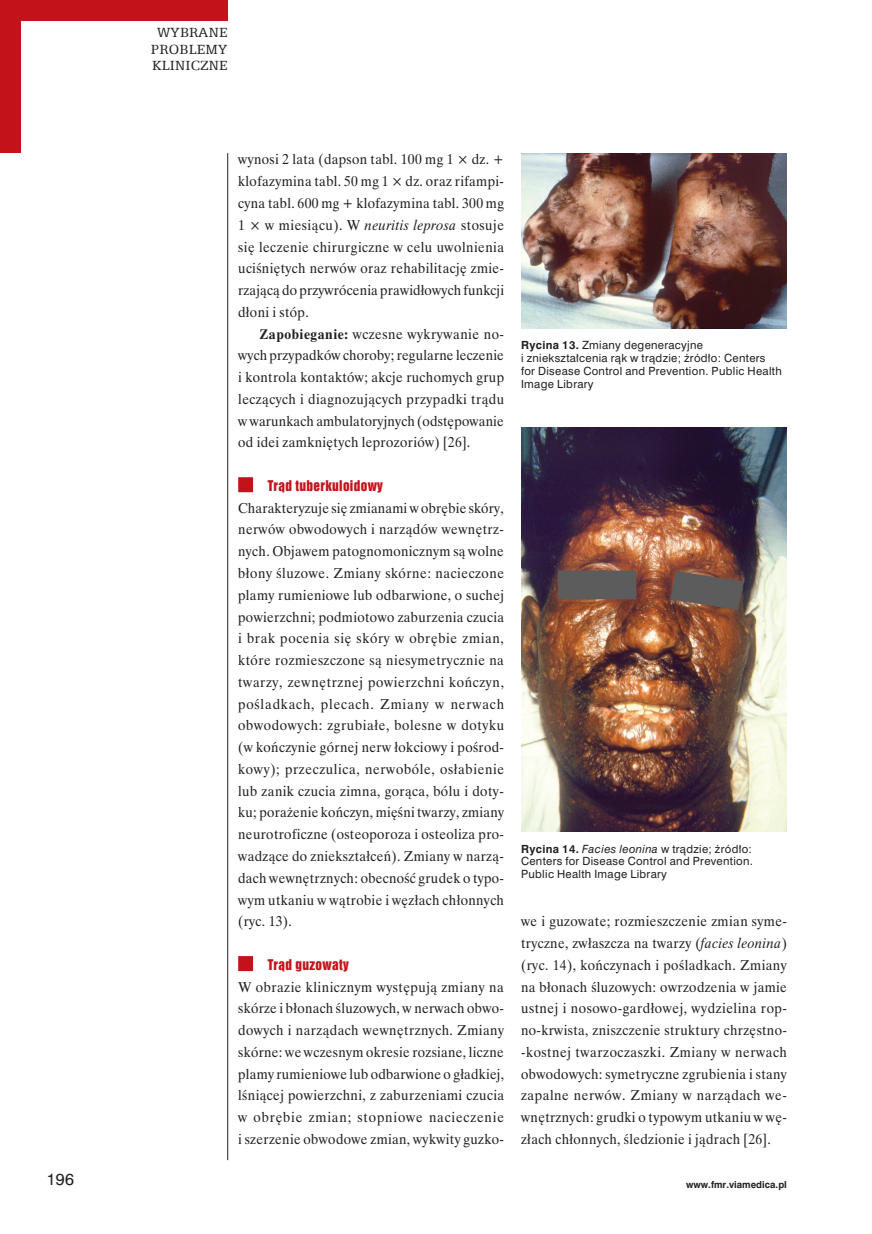
<style>
.page{position:relative;width:872px;height:1234px;background:#fff}
.page>*{position:absolute;margin:0;border:0;box-sizing:border-box;transform-origin:0 0}
.t1{font:15px/16.5px "Egyptian 505 EU";letter-spacing:.015em;color:#231f20;text-align:center}
.t2{font:15px "Swis 721 PL";color:#231f20}
._070_-_Tekst_-_pierw{font:14.25px/21.8px "Time Ibis EE";letter-spacing:.025em;color:#231f20;text-align:justify;scale:.95 1}
._072_-_Tekst_-_nastę{font:14.25px/21.8px "Time Ibis EE";letter-spacing:.01em;color:#231f20;text-align:justify;scale:.95 1}
._082_-_Śródtytuł_2{font:13.5px "Swis 921 EU";letter-spacing:.025em;color:#c4121a}
.R_-_Rycina_-_podpis{font:10.5px/12.9px "Swis 721 PL";letter-spacing:.03em;color:#231f20;text-align:justify}
.t3{font:700 9px "Swis 721 PL";color:#231f20}
.s1{font-style:italic}
.s2{font-weight:700}
</style>
<div class="page">
<hr style="left:227px;top:153px;width:1px;height:1006px;background:#231f20">
<div style="left:0;top:0;width:227px;height:21px;background:#c4121a"></div>
<div style="left:0;top:0;width:21px;height:153px;background:#c4121a"></div>
<div style="left:238px;top:477px;width:15px;height:15px;background:#c4121a"></div>
<div style="left:238px;top:955px;width:15px;height:15px;background:#c4121a"></div>
<img style="left:521px;top:427px;width:266px;height:404px">
<img style="left:521px;top:153px;width:266px;height:175px">
<p class="t1" style="left:151px;top:24px;width:78px">WYBRANE<br>PROBLEMY<br>KLINICZNE</p>
<p class="_072_-_Tekst_-_nastę" style="left:238px;top:148px;width:281px">wynosi 2 lata (dapson tabl. 100 mg 1 × dz. + klofazymina tabl. 50 mg 1 × dz. oraz rifampi&shy;cyna tabl. 600 mg + klofazymina tabl. 300 mg 1 × w miesiącu). W <span class="s1">neuritis leprosa</span> stosuje się leczenie chirurgiczne w celu uwolnienia uciśniętych nerwów oraz rehabilitację zmie&shy;rzającą do przywrócenia prawidłowych funkcji dłoni i stóp.</p>
<p class="_072_-_Tekst_-_nastę" style="left:238px;top:322px;width:281px;text-indent:21px"><span class="s2">Zapobieganie:</span> wczesne wykrywanie no&shy;wych przypadków choroby; regularne leczenie i kontrola kontaktów; akcje ruchomych grup leczących i diagnozujących przypadki trądu w warunkach ambulatoryjnych (odstępowanie od idei zamkniętych leprozoriów) [26].</p>
<p class="_082_-_Śródtytuł_2" style="left:268px;top:476px;width:116px">Trąd tuberkuloidowy</p>
<p class="_070_-_Tekst_-_pierw" style="left:238px;top:496px;width:281px">Charakteryzuje się zmianami w obrębie skóry, nerwów obwodowych i narządów wewnętrz&shy;nych. Objawem patognomonicznym są wolne błony śluzowe. Zmiany skórne: nacieczone plamy rumieniowe lub odbarwione, o suchej powierzchni; podmiotowo zaburzenia czucia i brak pocenia się skóry w obrębie zmian, które rozmieszczone są niesymetrycznie na twarzy, zewnętrznej powierzchni kończyn, pośladkach, plecach. Zmiany w nerwach obwodowych: zgrubiałe, bolesne w dotyku (w kończynie górnej nerw łokciowy i pośrod&shy;kowy); przeczulica, nerwobóle, osłabienie lub zanik czucia zimna, gorąca, bólu i doty&shy;ku; porażenie kończyn, mięśni twarzy, zmiany neurotroficzne (osteoporoza i osteoliza pro&shy;wadzące do zniekształceń). Zmiany w narzą&shy;dach wewnętrznych: obecność grudek o typo&shy;wym utkaniu w wątrobie i węzłach chłonnych (ryc. 13).</p>
<p class="_082_-_Śródtytuł_2" style="left:268px;top:955px;width:82px">Trąd guzowaty</p>
<p class="_070_-_Tekst_-_pierw" style="left:238px;top:975px;width:281px">W obrazie klinicznym występują zmiany na skórze i błonach śluzowych, w nerwach obwo&shy;dowych i narządach wewnętrznych. Zmiany skórne: we wczesnym okresie rozsiane, liczne plamy rumieniowe lub odbarwione o gładkiej, lśniącej powierzchni, z zaburzeniami czucia w obrębie zmian; stopniowe nacieczenie i szerzenie obwodowe zmian, wykwity guzko-</p>
<p class="R_-_Rycina_-_podpis" style="left:521px;top:339px;width:262px;text-align:left"><span class="s2">Rycina 13.</span> Zmiany degeneracyjne<br>i zniekształcenia rąk w trądzie; źródło: Centers for Disease Control and Prevention. Public Health Image Library</p>
<p class="R_-_Rycina_-_podpis" style="left:521px;top:841px;width:233px"><span class="s2">Rycina 14.</span> <span class="s1">Facies leonina</span> w trądzie; źródło:<br>Centers for Disease Control and Prevention.<br>Public Health Image Library</p>
<p class="_070_-_Tekst_-_pierw" style="left:521px;top:910px;width:281px">we i guzowate; rozmieszczenie zmian syme&shy;tryczne, zwłaszcza na twarzy (<span class="s1">facies leonina</span>) (ryc. 14), kończynach i pośladkach. Zmiany na błonach śluzowych: owrzodzenia w jamie ustnej i nosowo-gardłowej, wydzielina rop&shy;no-krwista, zniszczenie struktury chrzęstno--kostnej twarzoczaszki. Zmiany w nerwach obwodowych: symetryczne zgrubienia i stany zapalne nerwów. Zmiany w narządach we&shy;wnętrznych: grudki o typowym utkaniu w wę&shy;złach chłonnych, śledzionie i jądrach [26].</p>
<p class="t2" style="left:47px;top:1169px;width:29px">196</p>
<p class="t3" style="left:686px;top:1178px;width:102px">www.fmr.viamedica.pl</p>
</div>
